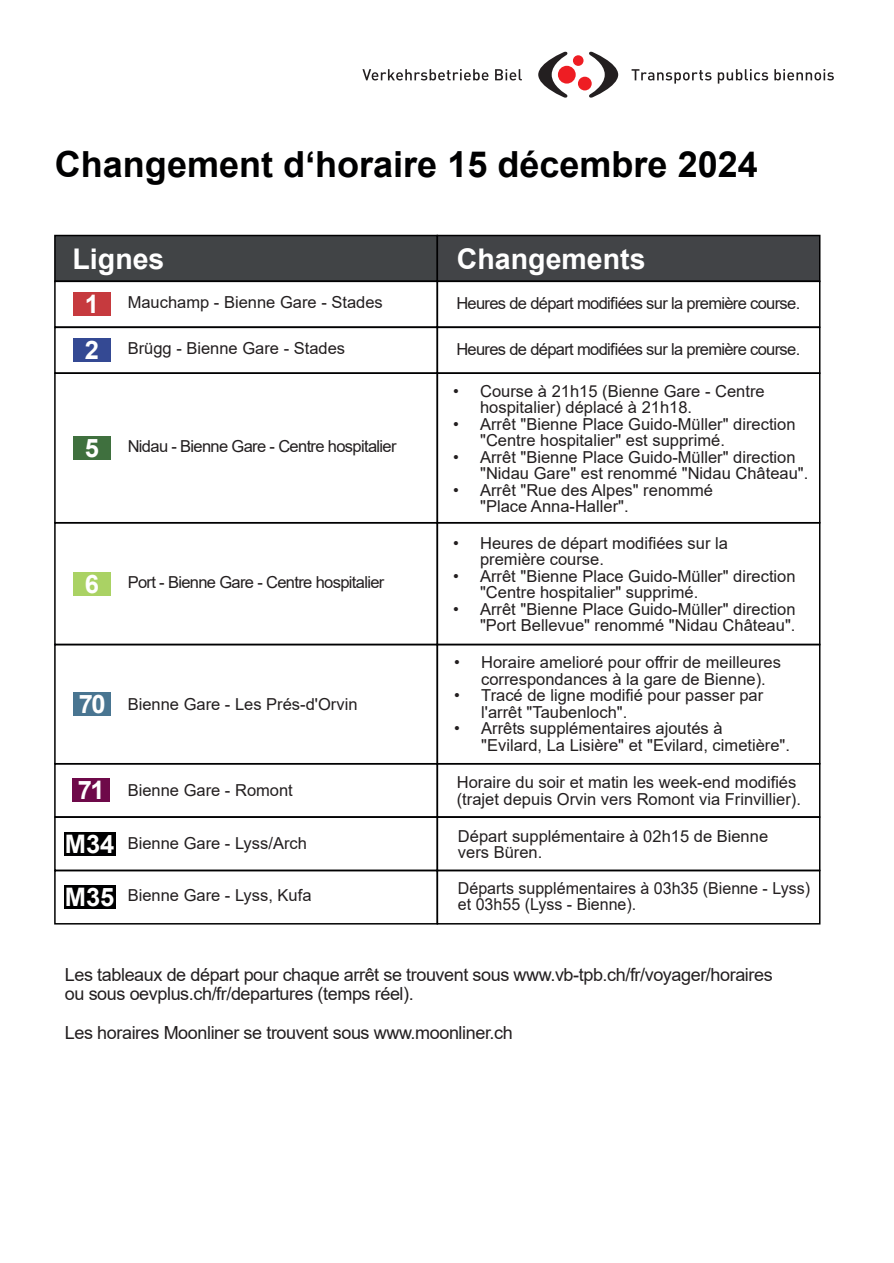
<style>
.page{position:relative;width:894px;height:1263px;background:#fff}
.page>*{position:absolute;margin:0;border:0;box-sizing:border-box;transform-origin:0 0}
.t1{font:700 36px "Arial";color:#000001}
.t2{font:700 28.5px "Arial";color:#fff}
.t3{font:700 25.5px "Arial";color:#fff}
.t4{font:18px/19.5px "Arial";letter-spacing:-.025em;color:#231f20}
.t5{font:16.5px/16.5px "Arial";color:#231f20}
.t6{font:16.5px "Arial";letter-spacing:-.04em;color:#231f20}
.s1{font-weight:700;font-size:25.5px;color:#fff}
</style>
<div class="page">
<svg style="left:362px;top:69px;width:126px;height:11px"></svg>
<svg style="left:495px;top:69px;width:26px;height:11px"></svg>
<svg style="left:631px;top:69px;width:80px;height:15px"></svg>
<svg style="left:717px;top:69px;width:50px;height:15px"></svg>
<svg style="left:774px;top:69px;width:59px;height:11px"></svg>
<svg style="left:538px;top:51px;width:29px;height:47px"></svg>
<svg style="left:588px;top:51px;width:30px;height:47px"></svg>
<div style="left:557px;top:66px;width:18px;height:18px;background:#ee1d23;border-radius:50%"></div>
<div style="left:572px;top:55px;width:11px;height:11px;background:#ee1d23;border-radius:50%"></div>
<div style="left:577px;top:77px;width:14px;height:13px;background:#ee1d23;border-radius:50%"></div>
<div style="left:54px;top:235px;width:384px;height:47px;background:#414446;border:2px solid #000001"></div>
<div style="left:436px;top:235px;width:384px;height:47px;background:#424447;border:2px solid #000001"></div>
<div style="left:54px;top:281px;width:384px;height:47px;border:2px solid #000001"></div>
<div style="left:436px;top:281px;width:384px;height:47px;border:2px solid #000001"></div>
<div style="left:54px;top:522px;width:384px;height:123px;border:2px solid #000001"></div>
<div style="left:436px;top:522px;width:384px;height:123px;border:2px solid #000001"></div>
<div style="left:54px;top:644px;width:384px;height:120px;border:2px solid #000001"></div>
<div style="left:436px;top:644px;width:384px;height:120px;border:2px solid #000001"></div>
<div style="left:54px;top:763px;width:384px;height:55px;border:2px solid #000001"></div>
<div style="left:436px;top:763px;width:384px;height:55px;border:2px solid #000001"></div>
<div style="left:73px;top:292px;width:37px;height:24px;background:#c63a3e"></div>
<div style="left:73px;top:436px;width:37px;height:24px;background:#3f703e"></div>
<div style="left:73px;top:572px;width:38px;height:24px;background:#aad264"></div>
<div style="left:72px;top:778px;width:38px;height:24px;background:#6e0949"></div>
<div style="left:436px;top:816px;width:384px;height:55px;border:2px solid #000001"></div>
<div style="left:73px;top:692px;width:38px;height:24px;background:#497591"></div>
<div style="left:54px;top:327px;width:384px;height:47px;border:2px solid #000001"></div>
<div style="left:436px;top:327px;width:384px;height:47px;border:2px solid #000001"></div>
<div style="left:73px;top:338px;width:37px;height:24px;background:#344993"></div>
<div style="left:54px;top:816px;width:384px;height:55px;border:2px solid #000001"></div>
<div style="left:54px;top:870px;width:384px;height:54px;border:2px solid #000001"></div>
<div style="left:436px;top:870px;width:384px;height:54px;border:2px solid #000001"></div>
<div style="left:64px;top:885px;width:52px;height:24px;background:#000001"></div>
<div style="left:64px;top:832px;width:52px;height:24px;background:#000001"></div>
<h1 class="t1" style="left:55px;top:150px;width:704px">Changement d‘horaire 15 décembre 2024</h1>
<h2 class="t2" style="left:73px;top:248px;width:93px">Lignes</h2>
<p class="t5" style="left:128px;top:296px;width:256px">Mauchamp - Bienne Gare - Stades</p>
<h3 class="t3" style="left:85px;top:295px;width:16px">1</h3>
<h2 class="t2" style="left:456px;top:248px;width:190px">Changements</h2>
<p class="t6" style="left:456px;top:297px;width:345px">Heures de départ modifiées sur la première course.</p>
<p class="t5" style="left:85px;top:342px;width:262px"><span class="s1">2</span> Brügg - Bienne Gare - Stades</p>
<p class="t6" style="left:456px;top:343px;width:345px">Heures de départ modifiées sur la première course.</p>
<h3 class="t3" style="left:85px;top:439px;width:16px">5</h3>
<p class="t6" style="left:128px;top:440px;width:270px">Nidau - Bienne Gare - Centre hospitalier</p>
<h3 class="t3" style="left:85px;top:574px;width:16px">6</h3>
<p class="t6" style="left:128px;top:576px;width:258px">Port - Bienne Gare - Centre hospitalier</p>
<h3 class="t3" style="left:79px;top:695px;width:28px">70</h3>
<p class="t5" style="left:128px;top:698px;width:231px">Bienne Gare - Les Prés-d'Orvin</p>
<h3 class="t3" style="left:78px;top:781px;width:28px">71</h3>
<h3 class="t3" style="left:65px;top:834px;width:51px">M34</h3>
<p class="t5" style="left:128px;top:784px;width:167px">Bienne Gare - Romont</p>
<p class="t5" style="left:128px;top:836px;width:181px">Bienne Gare - Lyss/Arch</p>
<p class="t5" style="left:480px;top:384px;width:286px;text-indent:-27px">• Course à 21h15 (Bienne Gare - Centre hospitalier) déplacé à 21h18.</p>
<p class="t5" style="left:480px;top:417px;width:317px;text-indent:-27px">• Arrêt "Bienne Place Guido-Müller" direction "Centre hospitalier" est supprimé.</p>
<p class="t5" style="left:480px;top:450px;width:329px;text-indent:-27px">• Arrêt "Bienne Place Guido-Müller" direction "Nidau Gare" est renommé "Nidau Château".</p>
<p class="t5" style="left:480px;top:483px;width:234px;text-indent:-27px">• Arrêt "Rue des Alpes" renommé "Place Anna-Haller".</p>
<p class="t5" style="left:480px;top:536px;width:249px;text-indent:-27px">• Heures de départ modifiées sur la première course.</p>
<p class="t5" style="left:480px;top:569px;width:317px;text-indent:-27px">• Arrêt "Bienne Place Guido-Müller" direction "Centre hospitalier" supprimé.</p>
<p class="t5" style="left:453px;top:602px;width:344px;text-align:right">• Arrêt "Bienne Place Guido-Müller" direction "Port Bellevue" renommé "Nidau Château".</p>
<p class="t5" style="left:481px;top:656px;width:301px;text-indent:-27px">• Horaire amelioré pour offrir de meilleures correspondances à la gare de Bienne).</p>
<p class="t5" style="left:481px;top:689px;width:283px;text-indent:-27px">• Tracé de ligne modifié pour passer par l'arrêt "Taubenloch".</p>
<p class="t5" style="left:481px;top:722px;width:310px;text-indent:-27px">• Arrêts supplémentaires ajoutés à<br>"Evilard, La Lisière" et "Evilard, cimetière".</p>
<p class="t5" style="left:456px;top:775px;width:345px">Horaire du soir et matin les week-end modifiés (trajet depuis Orvin vers Romont via Frinvillier).</p>
<p class="t5" style="left:457px;top:829px;width:312px">Départ supplémentaire à 02h15 de Bienne vers Büren.</p>
<h3 class="t3" style="left:65px;top:888px;width:51px">M35</h3>
<p class="t5" style="left:128px;top:889px;width:185px">Bienne Gare - Lyss, Kufa</p>
<p class="t5" style="left:457px;top:881px;width:353px">Départs supplémentaires à 03h35 (Bienne - Lyss) et 03h55 (Lyss - Bienne).</p>
<p class="t4" style="left:65px;top:966px;width:709px">Les tableaux de départ pour chaque arrêt se trouvent sous www.vb-tpb.ch/fr/voyager/horaires ou sous oevplus.ch/fr/departures (temps réel).</p>
<p class="t4" style="left:65px;top:1025px;width:449px">Les horaires Moonliner se trouvent sous www.moonliner.ch</p>
</div>
